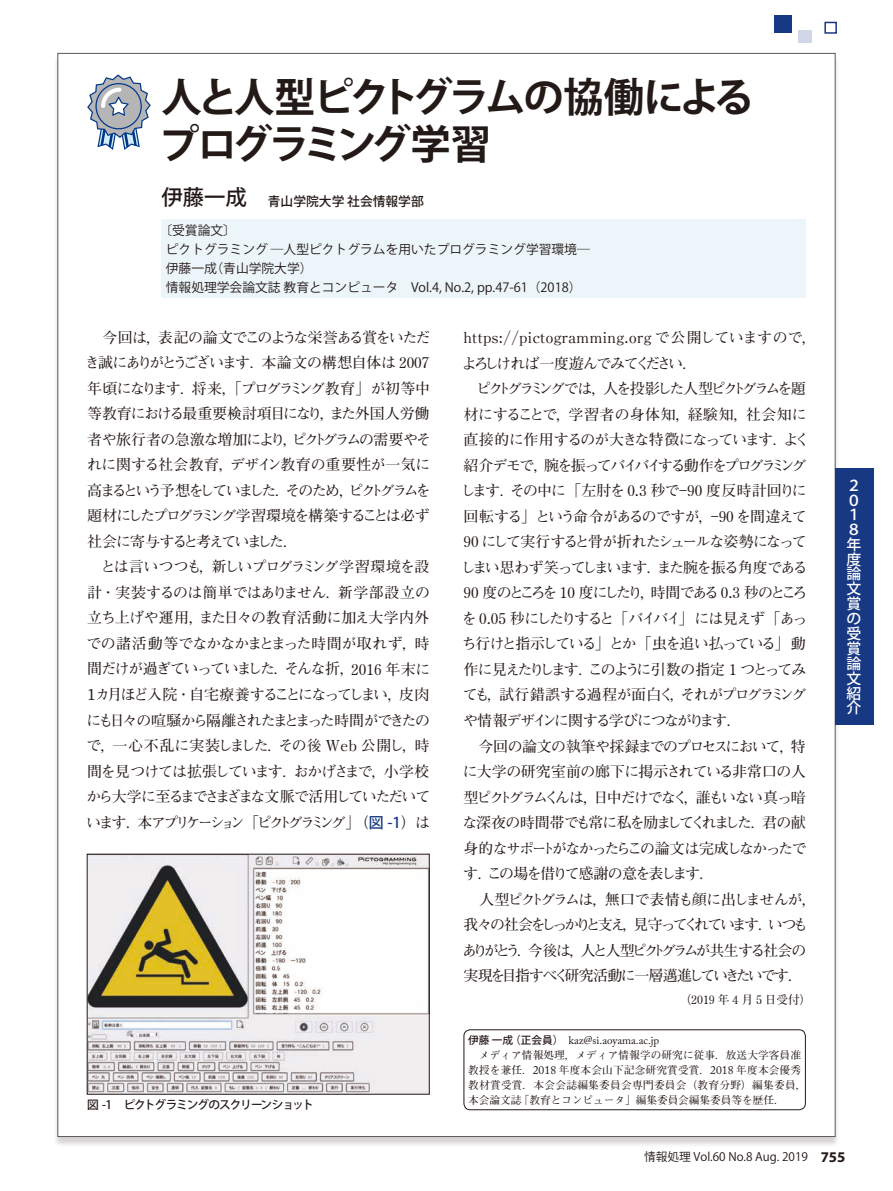
<style>
.page{position:relative;width:893px;height:1191px;background:#fff}
.page>*{position:absolute;margin:0;border:0;box-sizing:border-box;transform-origin:0 0}
.t1{font:700 40.35px/46.8px "Koz Go Pro";letter-spacing:-.1em;color:#231916}
.t2{font:700 14.85px/25.5px "Futo Min A101 Pro";letter-spacing:-.1em;color:#231916}
.t3{font:14.85px "M Ma Century";letter-spacing:.03em;color:#231916}
.t4{font:500 14.85px/14.9px "Koz Go Pro";color:#fff}
.t5{font:12.75px/19.2px "Koz Go Pro";color:#231916}
.t6{font:500 12.75px "Koz Go Pro";color:#231916}
.t7{font:11.7px "Koz Go Pro";color:#231916}
.t8{font:500 11.7px "Koz Go Std";letter-spacing:-.095em;color:#231916}
.t9{font:700 11.7px "Futo Min A101 Pro";color:#231916}
.t10{font:11.1px "Adobe Caslon Pro";color:#231916}
.t11{font:700 10.65px/14.9px "Futo Min A101 Pro";letter-spacing:.01em;color:#231916}
.s1{font-size:21.3px}
.s2{font-family:"Futo Min A101 Pro";font-weight:700}
.s3{font-family:"M Ma Century";font-weight:400;font-size:15.15px}
.s4{font-family:"M Ma Century";font-weight:400}
.s5{font-family:"M Ma Century";font-weight:400;font-size:12px}
.s6{font-family:"Koz Go Pro";font-weight:500;color:#173883}
.s7{font-family:"Koz Go Pro";font-weight:500;font-size:10.65px}
.s8{font-family:"Adobe Caslon Pro";font-weight:400;font-size:11.7px}
.s9{font-family:"Myriad Pro";font-weight:700;font-size:14.85px}
</style>
<div class="page">
<div style="left:53px;top:55px;width:787px;height:1092px;background:#231916;opacity:.19"></div>
<div style="left:58px;top:53px;width:777px;height:1083px;background:#fff"></div>
<div style="left:835px;top:468px;width:38px;height:257px;background:#173883"></div>
<div style="left:775px;top:16px;width:17px;height:17px;background:#173883"></div>
<div style="left:798px;top:30px;width:14px;height:13px;background:#d1d7e6"></div>
<div style="left:824px;top:22px;width:13px;height:12px;border:2px solid #173883"></div>
<div style="left:162px;top:219px;width:644px;height:79px;background:#ecf5fa"></div>
<svg style="left:87px;top:74px;width:64px;height:76px"></svg>
<div style="left:463px;top:1029px;width:343px;height:81px;border:1px solid #231916;border-radius:6px"></div>
<img style="left:89px;top:856px;width:338px;height:236px">
<h1 class="t1" style="left:159px;top:76px;width:597px">人と人型ピクトグラムの協働によるプログラミング学習</h1>
<p class="t6" style="left:162px;top:193px;width:264px"><span class="s1">伊藤一成　</span>青山学院大学 社会情報学部</p>
<p class="t5" style="left:166px;top:221px;width:425px;text-indent:-6px">〔受賞論文〕　<br>ピクトグラミング ─人型ピクトグラムを用いたプログラミング学習環境─伊藤一成（青山学院大学）<br>情報処理学会論文誌 教育とコンピュータ　Vol.4, No.2, pp.47-61（2018）</p>
<p class="t3" style="left:463px;top:330px;width:355px">https://pictogramming.org <span class="s2">で公開していますので，</span></p>
<p class="t2" style="left:461px;top:348px;width:357px">よろしければ一度遊んでみてください．<br>　ピクトグラミングでは，人を投影した人型ピクトグラムを題材にすることで，学習者の身体知，経験知，社会知に直接的に作用するのが大きな特徴になっています．よく紹介デモで，腕を振ってバイバイする動作をプログラミングします．その中に「左肘を <span class="s3">0</span><span class="s4">.</span><span class="s3">3</span> 秒で-<span class="s3">90</span> 度反時計回りに回転する」という命令があるのですが，-<span class="s3">90</span> を間違えて<br><span class="s3">90</span> にして実行すると骨が折れたシュールな姿勢になってしまい思わず笑ってしまいます．また腕を振る角度である<br><span class="s3">90</span> 度のところを <span class="s3">10</span> 度にしたり，時間である <span class="s3">0</span><span class="s4">.</span><span class="s3">3</span> 秒のところを <span class="s3">0</span><span class="s4">.</span><span class="s3">05</span> 秒にしたりすると「バイバイ」には見えず「あっち行けと指示している」とか「虫を追い払っている」動作に見えたりします．このように引数の指定 <span class="s3">1</span> つとってみても，試行錯誤する過程が面白く，それがプログラミングや情報デザインに関する学びにつながります．　<br>　今回の論文の執筆や採録までのプロセスにおいて，特に大学の研究室前の廊下に掲示されている非常口の人型ピクトグラムくんは，日中だけでなく，誰もいない真っ暗な深夜の時間帯でも常に私を励ましてくれました．君の献身的なサポートがなかったらこの論文は完成しなかったです．この場を借りて感謝の意を表します．<br>　人型ピクトグラムは，無口で表情も顔に出しませんが，我々の社会をしっかりと支え，見守ってくれています．いつもありがとう．今後は，人と人型ピクトグラムが共生する社会の実現を目指すべく研究活動に一層邁進していきたいです．</p>
<p class="t9" style="left:679px;top:990px;width:134px">（<span class="s5">2019</span> 年 <span class="s5">4</span> 月 <span class="s5">5</span> 日受付）</p>
<p class="t2" style="left:84px;top:322px;width:348px">　今回は，表記の論文でこのような栄誉ある賞をいただき誠にありがとうございます．本論文の構想自体は <span class="s3">2007</span>年頃になります．将来，「プログラミング教育」が初等中等教育における最重要検討項目になり，また外国人労働者や旅行者の急激な増加により，ピクトグラムの需要やそれに関する社会教育，デザイン教育の重要性が一気に高まるという予想をしていました．そのため，ピクトグラムを題材にしたプログラミング学習環境を構築することは必ず社会に寄与すると考えていました．<br>　とは言いつつも，新しいプログラミング学習環境を設計・実装するのは簡単ではありません．新学部設立の立ち上げや運用，また日々の教育活動に加え大学内外での諸活動等でなかなかまとまった時間が取れず，時間だけが過ぎていっていました．そんな折，<span class="s3">2016</span> 年末に<br>１カ月ほど入院・自宅療養することになってしまい，皮肉にも日々の喧騒から隔離されたまとまった時間ができたので，一心不乱に実装しました．その後 <span class="s4">Web</span> 公開し，時間を見つけては拡張しています．おかげさまで，小学校から大学に至るまでさまざまな文脈で活用していただいています．本アプリケーション「ピクトグラミング」（<span class="s6">図 -1</span> ）は</p>
<p class="t8" style="left:87px;top:1097px;width:228px">図 -1　ピクトグラミングのスクリーンショット</p>
<p class="t10" style="left:468px;top:1034px;width:193px"><span class="s7">伊藤 一成 （正会員）</span> kaz@si.aoyama.ac.jp</p>
<p class="t11" style="left:468px;top:1046px;width:340px">　メディア情報処理，メディア情報学の研究に従事．放送大学客員准教授を兼任．<span class="s8">2018</span> 年度本会山下記念研究賞受賞．<span class="s8">2018</span> 年度本会優秀教材賞受賞．本会会誌編集委員会専門委員会（教育分野）編集委員，本会論文誌「教育とコンピュータ」編集委員会編集委員等を歴任．</p>
<p class="t4" style="left:847px;top:478px;width:16px">２<br>０<br>１<br>８年度論文賞の受賞論文紹介</p>
<p class="t7" style="left:644px;top:1149px;width:203px">情報処理 Vol.60 No.8 Aug. 2019 <span class="s9">755</span></p>
</div>
